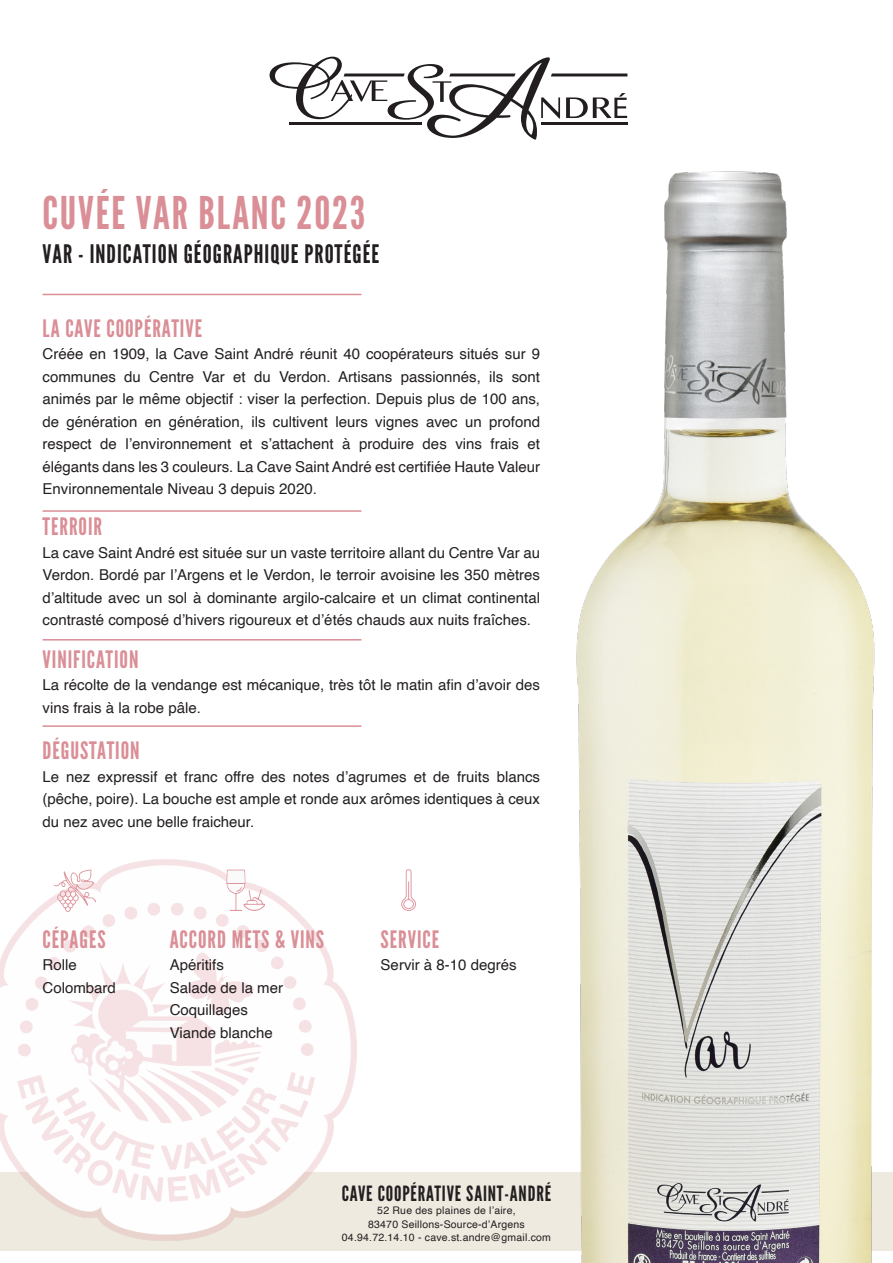
<style>
.page{position:relative;width:893px;height:1263px;background:#fff}
.page>*{position:absolute;margin:0;border:0;box-sizing:border-box;transform-origin:0 0}
.t1{font:45px "League Gothic";letter-spacing:.04em;color:#da8e96}
.t2{font:25.5px "League Gothic";letter-spacing:.04em;color:#231f20}
.t3{font:24px "League Gothic";letter-spacing:.04em;color:#da8e96}
.t4{font:21px "League Gothic";letter-spacing:.04em;color:#231f20}
.t5{font:15px/22.5px "Helvetica";color:#231f20;text-align:justify}
.t6{font:10.5px "Helvetica";letter-spacing:.02em;color:#231f20}
</style>
<div class="page">
<div style="left:0;top:1172px;width:893px;height:79px;background:#efeae0"></div>
<img style="left:576px;top:116px;width:299px;height:1147px">
<img style="left:0;top:860px;width:356px;height:380px">
<svg style="left:270px;top:57px;width:357px;height:83px"></svg>
<hr style="left:43px;top:725px;width:318px;height:2px;background:#da8e96">
<hr style="left:43px;top:639px;width:318px;height:1px;background:#da8e96">
<hr style="left:43px;top:294px;width:318px;height:1px;background:#da8e96">
<svg style="left:54px;top:869px;width:42px;height:43px"></svg>
<svg style="left:226px;top:869px;width:39px;height:43px"></svg>
<svg style="left:401px;top:869px;width:15px;height:42px"></svg>
<hr style="left:43px;top:510px;width:318px;height:2px;background:#da8e96">
<p class="t1" style="left:43px;top:186px;width:324px">CUVÉE VAR BLANC 2023</p>
<p class="t2" style="left:43px;top:239px;width:338px">VAR - INDICATION GÉOGRAPHIQUE PROTÉGÉE</p>
<p class="t3" style="left:43px;top:314px;width:161px">LA CAVE COOPÉRATIVE</p>
<p class="t5" style="left:43px;top:343px;width:499px">Créée en 1909, la Cave Saint André réunit 40 coopérateurs situés sur 9 communes du Centre Var et du Verdon. Artisans passionnés, ils sont animés par le même objectif : viser la perfection. Depuis plus de 100 ans, de génération en génération, ils cultivent leurs vignes avec un profond respect de l’environnement et s’attachent à produire des vins frais et élégants dans les 3 couleurs. La Cave Saint André est certifiée Haute Valeur Environnementale Niveau 3 depuis 2020.</p>
<p class="t3" style="left:43px;top:512px;width:61px">TERROIR</p>
<p class="t5" style="left:43px;top:542px;width:499px">La cave Saint André est située sur un vaste territoire allant du Centre Var au Verdon. Bordé par l’Argens et le Verdon, le terroir avoisine les 350 mètres d’altitude avec un sol à dominante argilo-calcaire et un climat continental contrasté composé d’hivers rigoureux et d’étés chauds aux nuits fraîches.</p>
<p class="t3" style="left:43px;top:645px;width:98px">VINIFICATION</p>
<p class="t5" style="left:43px;top:674px;width:499px">La récolte de la vendange est mécanique, très tôt le matin afin d’avoir des vins frais à la robe pâle.</p>
<p class="t3" style="left:43px;top:736px;width:99px">DÉGUSTATION</p>
<p class="t5" style="left:43px;top:765px;width:499px">Le nez expressif et franc offre des notes d’agrumes et de fruits blancs (pêche, poire). La bouche est ample et ronde aux arômes identiques à ceux du nez avec une belle fraicheur.</p>
<p class="t3" style="left:43px;top:925px;width:65px">CÉPAGES</p>
<p class="t5" style="left:43px;top:954px;width:36px">Rolle</p>
<p class="t5" style="left:43px;top:976px;width:75px">Colombard</p>
<p class="t3" style="left:170px;top:925px;width:156px">ACCORD METS &amp; VINS</p>
<p class="t5" style="left:170px;top:954px;width:56px">Apéritifs</p>
<p class="t5" style="left:170px;top:977px;width:115px">Salade de la mer</p>
<p class="t5" style="left:170px;top:999px;width:80px">Coquillages</p>
<p class="t5" style="left:170px;top:1022px;width:105px">Viande blanche</p>
<p class="t3" style="left:381px;top:925px;width:60px">SERVICE</p>
<p class="t5" style="left:381px;top:954px;width:137px">Servir à 8-10 degrés</p>
<p class="t4" style="left:342px;top:1180px;width:211px">CAVE COOPÉRATIVE SAINT-ANDRÉ</p>
<p class="t6" style="left:377px;top:1202px;width:140px">52 Rue des plaines de l’aire,</p>
<p class="t6" style="left:368px;top:1216px;width:158px">83470 Seillons-Source-d’Argens</p>
<p class="t6" style="left:342px;top:1229px;width:211px">04.94.72.14.10 - cave.st.andre@gmail.com</p>
</div>
